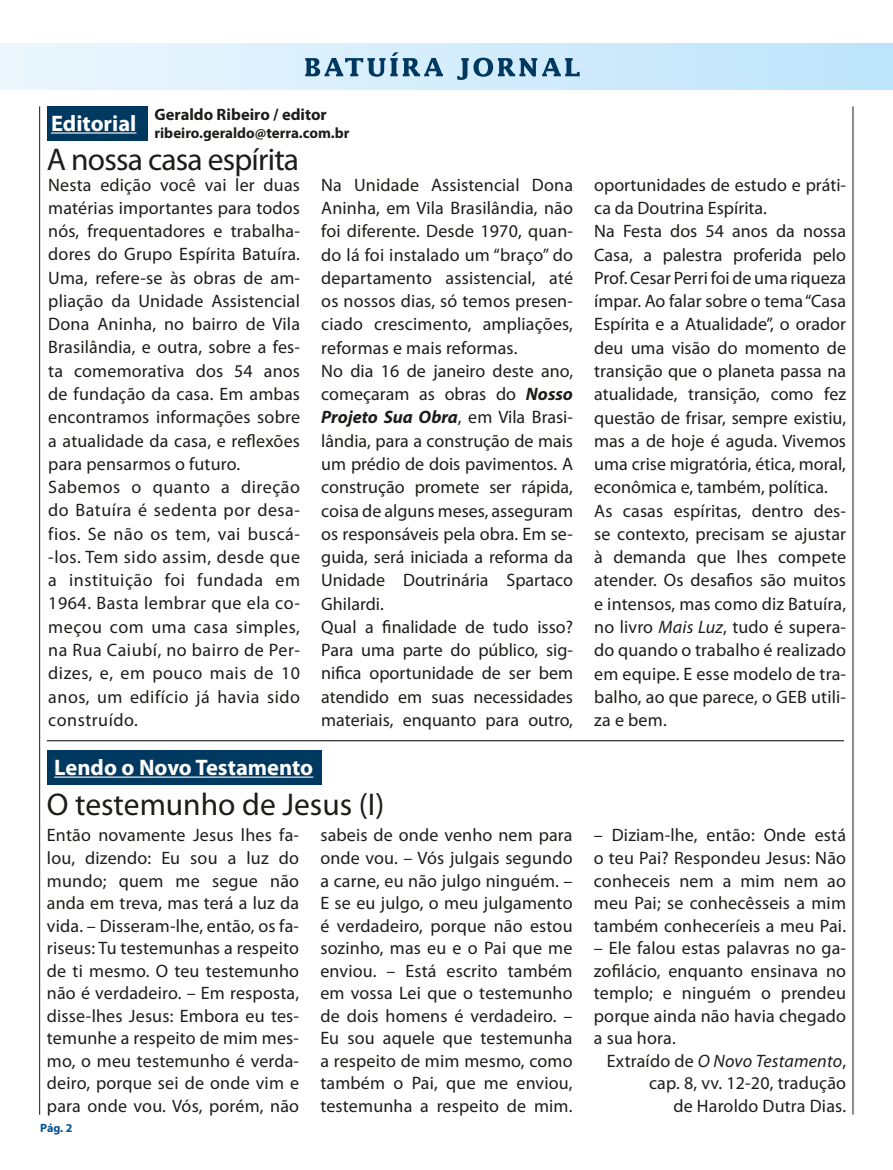
<style>
.page{position:relative;width:893px;height:1170px;background:#fff}
.page>*{position:absolute;margin:0;border:0;box-sizing:border-box;transform-origin:0 0}
.t1{font:31.5px "Myriad Pro";letter-spacing:-.015em;color:#1d1d1b}
.t2{font:700 22.5px "Myriad Pro";color:#fff}
.t3{font:18px/23.2px "Myriad Pro";letter-spacing:.01em;color:#1d1d1b;text-align:justify}
.t4{font:700 16.5px "Myriad Pro";color:#1d1d1b}
.t5{font:700 15px "Myriad Pro";color:#1d1d1b}
.t6{font:700 12px "Myriad Pro";color:#005290}
.s1{font-weight:700;font-style:italic}
.s2{font-style:italic}
</style>
<div class="page">
<div style="left:0;top:44px;width:893px;height:45px;background:linear-gradient(to right,#ecf6fd,#bde4fa)"></div>
<hr style="left:853px;top:106px;width:1px;height:1008px;background:#1d1d1b">
<hr style="left:39px;top:106px;width:1px;height:1008px;background:#1d1d1b">
<svg style="left:305px;top:52px;width:138px;height:25px;background:#91b2c8"></svg>
<svg style="left:457px;top:58px;width:123px;height:22px;background:#83a9c2"></svg>
<hr style="left:47px;top:740px;width:797px;height:1px;background:#1d1d1b">
<div style="left:47px;top:106px;width:101px;height:34px;background:#003960"></div>
<div style="left:47px;top:750px;width:274px;height:34px;background:#003960"></div>
<hr style="left:51px;top:132px;width:85px;height:1px;background:#fff">
<hr style="left:54px;top:776px;width:259px;height:1px;background:#fff">
<p class="t2" style="left:51px;top:108px;width:87px">Editorial</p>
<p class="t4" style="left:155px;top:104px;width:174px">Geraldo Ribeiro / editor</p>
<p class="t5" style="left:155px;top:123px;width:197px">ribeiro.geraldo@terra.com.br</p>
<h1 class="t1" style="left:47px;top:140px;width:254px">A nossa casa espírita</h1>
<p class="t3" style="left:48px;top:173px;width:253px;text-align:left">Nesta edição você vai ler duas matérias importantes para todos nós, frequentadores e trabalha&shy;dores do Grupo Espírita Batuíra.<br>Uma, refere-se às obras de am&shy;pliação da Unidade Assistencial<br>Dona Aninha, no bairro de Vila<br>Brasilândia, e outra, sobre a fes&shy;ta comemorativa dos 54 anos de fundação da casa. Em ambas encontramos informações sobre a atualidade da casa, e reflexões para pensarmos o futuro.<br>Sabemos o quanto a direção do Batuíra é sedenta por desa&shy;fios. Se não os tem, vai buscá--los. Tem sido assim, desde que a instituição foi fundada em<br>1964. Basta lembrar que ela co&shy;meçou com uma casa simples, na Rua Caiubí, no bairro de Per&shy;dizes, e, em pouco mais de 10 anos, um edifício já havia sido construído.</p>
<p class="t3" style="left:321px;top:173px;width:253px;text-align:left">Na Unidade Assistencial Dona<br>Aninha, em Vila Brasilândia, não foi diferente. Desde 1970, quan&shy;do lá foi instalado um “braço” do departamento assistencial, até os nossos dias, só temos presen&shy;ciado crescimento, ampliações, reformas e mais reformas.<br>No dia 16 de janeiro deste ano, começaram as obras do <span class="s1">Nosso<br>Projeto Sua Obra</span>, em Vila Brasi&shy;lândia, para a construção de mais um prédio de dois pavimentos. A construção promete ser rápida, coisa de alguns meses, asseguram os responsáveis pela obra. Em se&shy;guida, será iniciada a reforma da<br>Unidade Doutrinária Spartaco<br>Ghilardi.<br>Qual a finalidade de tudo isso?<br>Para uma parte do público, sig&shy;nifica oportunidade de ser bem atendido em suas necessidades materiais, enquanto para outro,</p>
<p class="t3" style="left:594px;top:173px;width:253px;text-align:left">oportunidades de estudo e práti&shy;ca da Doutrina Espírita.<br>Na Festa dos 54 anos da nossa<br>Casa, a palestra proferida pelo<br>Prof. Cesar Perri foi de uma riqueza ímpar. Ao falar sobre o tema “Casa<br>Espírita e a Atualidade”, o orador deu uma visão do momento de transição que o planeta passa na atualidade, transição, como fez questão de frisar, sempre existiu, mas a de hoje é aguda. Vivemos uma crise migratória, ética, moral, econômica e, também, política.<br>As casas espíritas, dentro des&shy;se contexto, precisam se ajustar à demanda que lhes compete atender. Os desafios são muitos e intensos, mas como diz Batuíra, no livro <span class="s2">Mais Luz</span>, tudo é supera&shy;do quando o trabalho é realizado em equipe. E esse modelo de tra&shy;balho, ao que parece, o GEB utili&shy;za e bem.</p>
<p class="t2" style="left:54px;top:752px;width:260px">Lendo o Novo Testamento</p>
<h1 class="t1" style="left:47px;top:784px;width:339px">O testemunho de Jesus (I)</h1>
<p class="t3" style="left:47px;top:823px;width:254px;line-height:22.5px">Então novamente Jesus lhes fa&shy;lou, dizendo: Eu sou a luz do mundo; quem me segue não anda em treva, mas terá a luz da vida. – Disseram-lhe, então, os fa&shy;riseus: Tu testemunhas a respeito de ti mesmo. O teu testemunho não é verdadeiro. – Em resposta, disse-lhes Jesus: Embora eu tes&shy;temunhe a respeito de mim mes&shy;mo, o meu testemunho é verda&shy;deiro, porque sei de onde vim e para onde vou. Vós, porém, não</p>
<p class="t3" style="left:320px;top:823px;width:254px;line-height:22.5px">sabeis de onde venho nem para onde vou. – Vós julgais segundo a carne, eu não julgo ninguém. – E se eu julgo, o meu julgamento é verdadeiro, porque não estou sozinho, mas eu e o Pai que me enviou. – Está escrito também em vossa Lei que o testemunho de dois homens é verdadeiro. – Eu sou aquele que testemunha a respeito de mim mesmo, como também o Pai, que me enviou, testemunha a respeito de mim.</p>
<p class="t3" style="left:594px;top:823px;width:254px;line-height:22.5px">– Diziam-lhe, então: Onde está o teu Pai? Respondeu Jesus: Não conheceis nem a mim nem ao meu Pai; se conhecêsseis a mim também conheceríeis a meu Pai.</p>
<p class="t3" style="left:594px;top:936px;width:254px;line-height:22.5px">– Ele falou estas palavras no ga&shy;zofilácio, enquanto ensinava no templo; e ninguém o prendeu porque ainda não havia chegado a sua hora.</p>
<p class="t3" style="left:607px;top:1048px;width:241px;line-height:22.5px;text-align:right">Extraído de <span class="s2">O Novo Testamento</span>, cap. 8, vv. 12-20, tradução<br>de Haroldo Dutra Dias.</p>
<p class="t6" style="left:40px;top:1120px;width:34px">Pág. 2</p>
</div>
